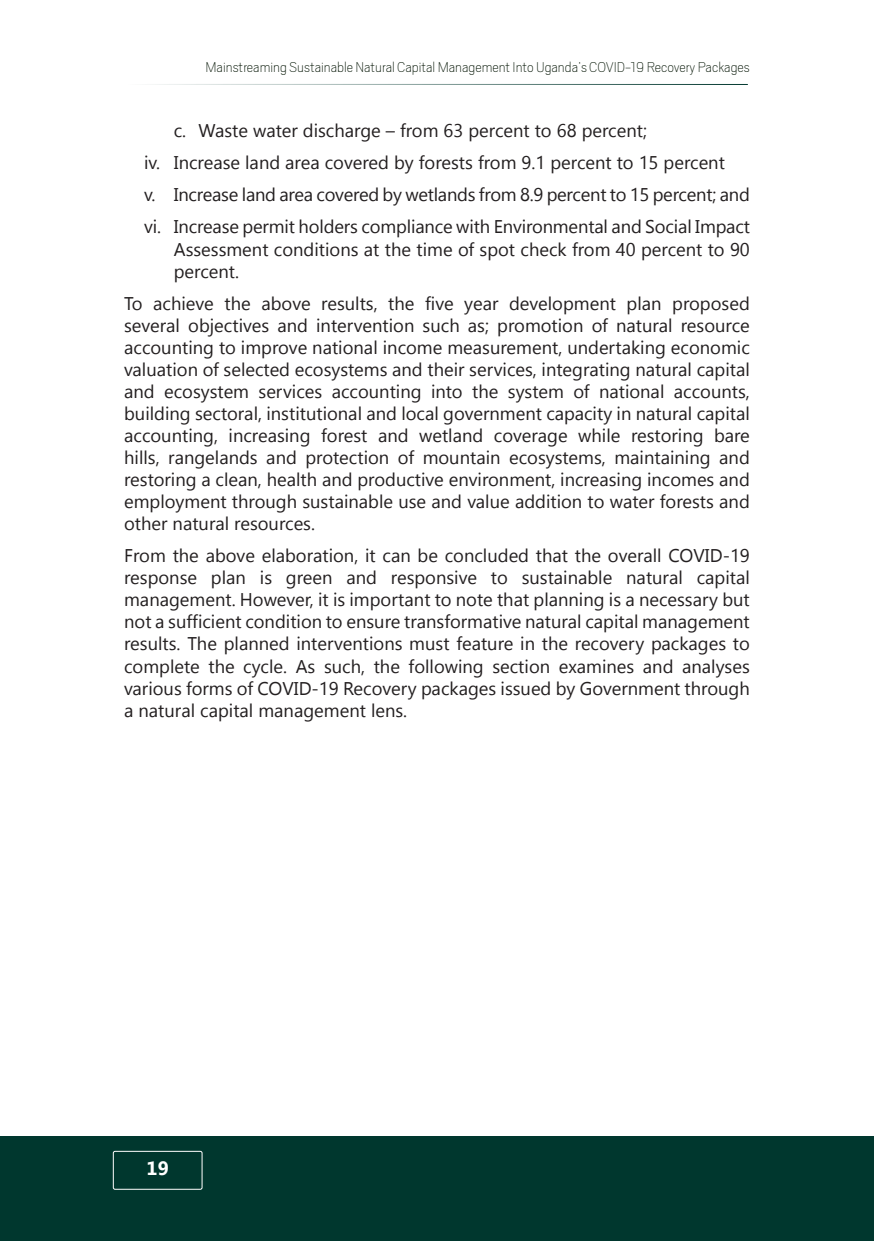
<style>
.page{position:relative;width:874px;height:1241px;background:#fff}
.page>*{position:absolute;margin:0;border:0;box-sizing:border-box;transform-origin:0 0}
.t1{font:700 19.25px "Segoe UI";color:#fff}
.body{font:18.38px "Segoe UI Symbol";color:#231f20}
.t2{font:100 15.75px "Scout";color:#001200}
</style>
<div class="page">
<div style="left:0;top:1135px;width:873px;height:105px;background:#00372e"></div>
<div style="left:113px;top:1150px;width:89px;height:39px;border:1px solid #fff;border-radius:2px"></div>
<hr style="left:122px;top:84px;width:625px;height:1px;background:#00372e">
<p class="t2" style="left:205px;top:57px;width:545px">Mainstreaming Sustainable Natural Capital Management Into Uganda’s COVID-19 Recovery Packages</p>
<p class="body" style="left:513px;top:120px;width:40px">■▼ ▼□</p>
<p class="body" style="left:223px;top:152px;width:48px">▲ ● ■</p>
<p class="body" style="left:424px;top:152px;width:78px">□ ▲▼▲ □</p>
<p class="body" style="left:595px;top:152px;width:40px">■▼ ▼□</p>
<p class="body" style="left:221px;top:184px;width:46px">▲ ● ■</p>
<p class="body" style="left:427px;top:184px;width:75px">▼●■▲ □</p>
<p class="body" style="left:590px;top:184px;width:38px">■▼ ▼□</p>
<p class="body" style="left:696px;top:184px;width:44px">■▼ ■</p>
<p class="body" style="left:289px;top:216px;width:36px">▼ □●</p>
<p class="body" style="left:473px;top:216px;width:81px">▼ ■❖ □■</p>
<p class="body" style="left:577px;top:216px;width:55px">■▼ ● ■</p>
<p class="body" style="left:185px;top:238px;width:42px">▲▲ ▲▲</p>
<p class="body" style="left:252px;top:238px;width:141px">■▼ □■ ▼ □■▲ ▼ ▼</p>
<p class="body" style="left:416px;top:238px;width:100px">▼ □ ▲ □▼</p>
<p class="body" style="left:685px;top:238px;width:40px">■▼ ▼□</p>
<p class="body" style="left:337px;top:292px;width:59px">▲◆●▼▲ ▼</p>
<p class="body" style="left:529px;top:292px;width:35px">❖ ●□</p>
<p class="body" style="left:599px;top:292px;width:64px">■▼ ● ■</p>
<p class="body" style="left:688px;top:292px;width:42px">□ □▲</p>
<p class="body" style="left:232px;top:314px;width:66px">▼❖▲ ■</p>
<p class="body" style="left:320px;top:314px;width:122px">■▼ ❖ ■▼ □■ ▲◆</p>
<p class="body" style="left:477px;top:314px;width:197px">▲ □ □▼□■ □ ■ ▼◆ ●</p>
<p class="body" style="left:696px;top:314px;width:30px">▲□◆</p>
<p class="body" style="left:150px;top:336px;width:87px">□◆■▼ ■ ▼□</p>
<p class="body" style="left:278px;top:336px;width:140px">□❖ ■ ▼□■ ● ■□</p>
<p class="body" style="left:541px;top:336px;width:48px">■▼ ◆■</p>
<p class="body" style="left:688px;top:336px;width:33px">□■□</p>
<p class="body" style="left:124px;top:358px;width:147px">❖●◆▼□■ □ ▲● ▼</p>
<p class="body" style="left:313px;top:358px;width:43px">□▲ ▲▼</p>
<p class="body" style="left:379px;top:358px;width:55px">▲ ■ ▼</p>
<p class="body" style="left:469px;top:358px;width:95px">▲❖ ▲ ■▼</p>
<p class="body" style="left:598px;top:358px;width:95px">▼■ ■▼◆ ●</p>
<p class="body" style="left:133px;top:380px;width:92px">■ □▲ ▲▼</p>
<p class="body" style="left:258px;top:380px;width:65px">▲❖ ▲</p>
<p class="body" style="left:358px;top:380px;width:54px">□◆■▼ ■</p>
<p class="body" style="left:435px;top:380px;width:44px">■▼□ ▼</p>
<p class="body" style="left:507px;top:380px;width:32px">▲ ▲▼</p>
<p class="body" style="left:573px;top:380px;width:92px">□ ■▼□■●</p>
<p class="body" style="left:700px;top:380px;width:47px">□◆■▼▲</p>
<p class="body" style="left:135px;top:403px;width:366px">◆● ■ ▲ ▼□ ● ■▲▼▼◆▼□■ ● ■ ●□ ● □❖ ■</p>
<p class="body" style="left:596px;top:403px;width:97px">▼ ■ ■▼◆ ●</p>
<p class="body" style="left:150px;top:425px;width:54px">□◆■▼ ■</p>
<p class="body" style="left:233px;top:425px;width:68px">■ ▲■</p>
<p class="body" style="left:327px;top:425px;width:72px">□ ▲▼ ■</p>
<p class="body" style="left:442px;top:425px;width:32px">▼● ■</p>
<p class="body" style="left:606px;top:425px;width:88px">● ▲▼□ ■</p>
<p class="body" style="left:139px;top:447px;width:18px">●●▲</p>
<p class="body" style="left:184px;top:447px;width:103px">■ ●■▲ ■</p>
<p class="body" style="left:322px;top:447px;width:88px">□▼ ▼□■ □</p>
<p class="body" style="left:438px;top:447px;width:63px">□◆■▼ ■</p>
<p class="body" style="left:527px;top:447px;width:43px">□▲ ▲▼</p>
<p class="body" style="left:593px;top:447px;width:107px">▲ ■▼ ■■</p>
<p class="body" style="left:728px;top:447px;width:12px">■</p>
<p class="body" style="left:140px;top:469px;width:47px">▲▼□ ■</p>
<p class="body" style="left:331px;top:469px;width:104px">■ □◆▼❖</p>
<p class="body" style="left:458px;top:469px;width:52px">■❖ □■</p>
<p class="body" style="left:534px;top:469px;width:42px">■▼ ■</p>
<p class="body" style="left:608px;top:469px;width:74px">▲■ ■□</p>
<p class="body" style="left:210px;top:491px;width:67px">■▼ ▼ □◆</p>
<p class="body" style="left:302px;top:491px;width:116px">▲◆▲▼ ■ ● ◆▲</p>
<p class="body" style="left:440px;top:491px;width:61px">■ ❖ ●◆</p>
<p class="body" style="left:550px;top:491px;width:55px">▼ □■ ▼□</p>
<p class="body" style="left:632px;top:491px;width:108px">▼ □ ▲▼▲ ■</p>
<p class="body" style="left:172px;top:513px;width:108px">■ ▼◆ ● ▲□◆</p>
<p class="body" style="left:271px;top:545px;width:106px">● □ ▼□■ ▼</p>
<p class="body" style="left:400px;top:545px;width:99px">■ □■ ●◆</p>
<p class="body" style="left:535px;top:545px;width:47px">▼ ▼ ▼</p>
<p class="body" style="left:140px;top:567px;width:49px">▲ □■▲</p>
<p class="body" style="left:222px;top:567px;width:52px">● ■ ▲</p>
<p class="body" style="left:406px;top:567px;width:62px">▲ □■▲❖</p>
<p class="body" style="left:490px;top:567px;width:113px">▼□ ▲◆▲▼ ■ ●</p>
<p class="body" style="left:626px;top:567px;width:58px">■▼◆ ●</p>
<p class="body" style="left:149px;top:589px;width:12px">■</p>
<p class="body" style="left:215px;top:589px;width:82px">■▼ ★□ ❖</p>
<p class="body" style="left:380px;top:589px;width:270px">□ ▼ ■▼ ▼□ ■□▼ ▼ ▼ ● ■■■ ▲ ■</p>
<p class="body" style="left:124px;top:611px;width:64px">■□▼ ▲◆</p>
<p class="body" style="left:225px;top:611px;width:237px">■▼ □■ ▼ □■ ▼□ ■▲◆ ▼ ■▲ □</p>
<p class="body" style="left:492px;top:611px;width:91px">▼❖ ■▼◆ ●</p>
<p class="body" style="left:667px;top:611px;width:12px">■</p>
<p class="body" style="left:140px;top:633px;width:38px">▲◆●▼▲</p>
<p class="body" style="left:234px;top:633px;width:36px">● ■■</p>
<p class="body" style="left:301px;top:633px;width:150px">■▼ ❖ ■▼ □■▲ ◆▲▼</p>
<p class="body" style="left:718px;top:633px;width:33px">▲ ▼□</p>
<p class="body" style="left:133px;top:655px;width:83px">□ ●▼ ▼</p>
<p class="body" style="left:269px;top:655px;width:75px">● ▲ ▲◆</p>
<p class="body" style="left:373px;top:655px;width:178px">▼ □●●□ ■ ▲ ▼ □■</p>
<p class="body" style="left:606px;top:655px;width:58px">■ ▲ ■</p>
<p class="body" style="left:691px;top:655px;width:60px">■●▲▲</p>
<p class="body" style="left:124px;top:677px;width:125px">❖ □◆▲ □ ▲ □</p>
<p class="body" style="left:488px;top:677px;width:44px">▲ ▲▲◆</p>
<p class="body" style="left:592px;top:677px;width:47px">□❖ ■</p>
<p class="body" style="left:663px;top:677px;width:66px">■▼ ▼ □◆</p>
<p class="body" style="left:138px;top:699px;width:58px">■▼◆ ●</p>
<p class="body" style="left:283px;top:699px;width:12px">■</p>
<p class="body" style="left:349px;top:699px;width:55px">■▼ ● ■▲</p>
<p class="t1" style="left:146px;top:1157px;width:24px">19</p>
</div>
